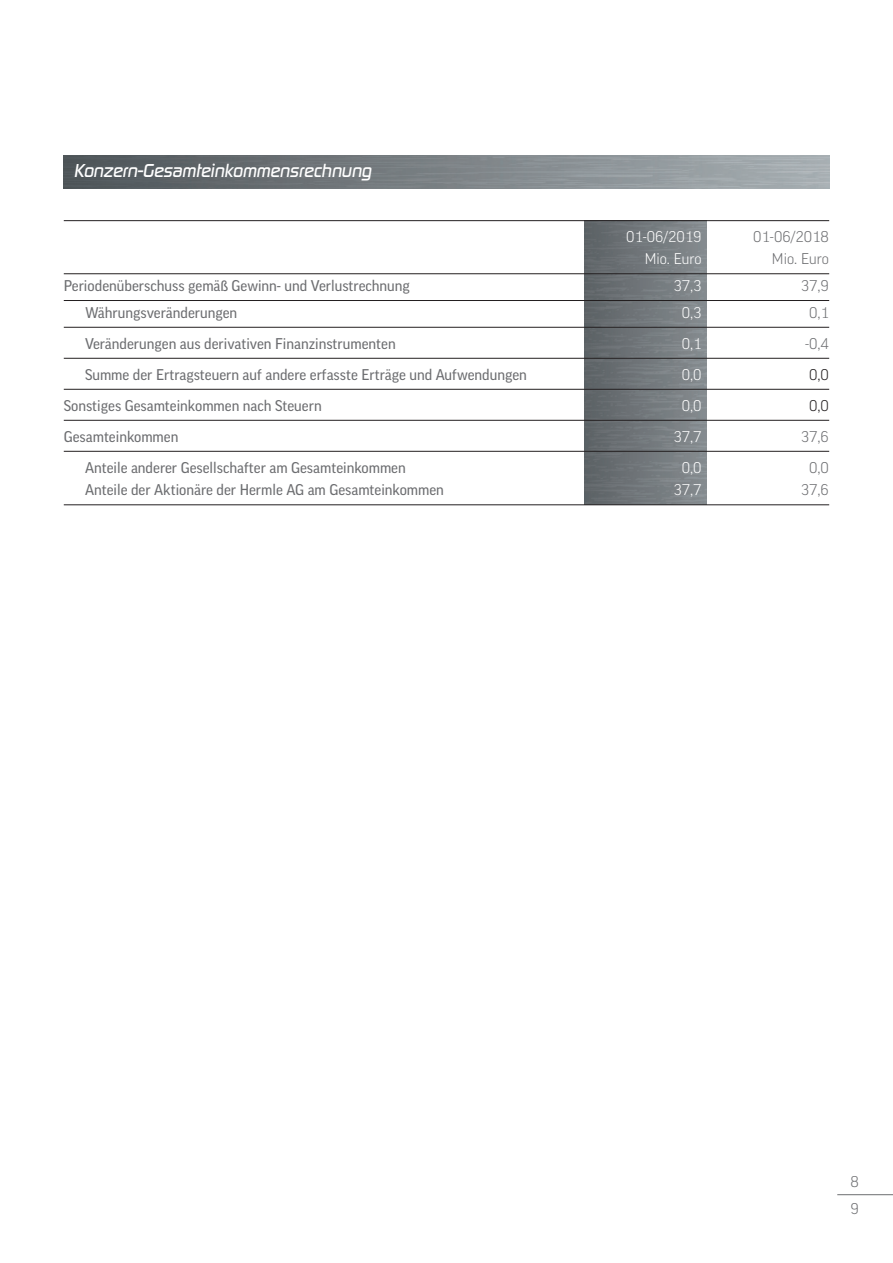
<style>
.page{position:relative;width:893px;height:1263px;background:#fff}
.page>*{position:absolute;margin:0;border:0;box-sizing:border-box;transform-origin:0 0}
.t1{font:italic 500 19.5px "Digital Sans EFCE";letter-spacing:-.005em;color:#fff}
.t2{font:15px "Good Pro";color:#6c6d70}
.t3{font:300 15px "Good Pro";color:#fff}
.t4{font:300 15px/26.7px "Good Pro";color:#6c6d70}
.t5{font:300 15px "Good Pro";color:#231f20}
</style>
<div class="page">
<img style="left:64px;top:155px;width:765px;height:34px">
<img style="left:585px;top:221px;width:122px;height:283px">
<hr style="left:64px;top:220px;width:765px;height:1px;background:#231f20">
<hr style="left:64px;top:273px;width:765px;height:1px;background:#231f20">
<hr style="left:64px;top:300px;width:765px;height:1px;background:#231f20">
<hr style="left:64px;top:327px;width:765px;height:1px;background:#231f20">
<hr style="left:64px;top:358px;width:765px;height:1px;background:#231f20">
<hr style="left:64px;top:389px;width:765px;height:1px;background:#231f20">
<hr style="left:64px;top:420px;width:765px;height:1px;background:#231f20">
<hr style="left:64px;top:451px;width:765px;height:1px;background:#231f20">
<hr style="left:64px;top:504px;width:765px;height:1px;background:#231f20">
<hr style="left:837px;top:1194px;width:56px;height:1px;background:#6c6d70">
<h1 class="t1" style="left:74px;top:159px;width:299px">Konzern-Gesamteinkommensrechnung</h1>
<p class="t3" style="left:626px;top:228px;width:77px">01-06/2019</p>
<p class="t4" style="left:753px;top:223px;width:77px">01-06/2018</p>
<p class="t3" style="left:645px;top:250px;width:58px">Mio. Euro</p>
<p class="t4" style="left:772px;top:245px;width:58px">Mio. Euro</p>
<p class="t2" style="left:64px;top:277px;width:348px">Periodenüberschuss gemäß Gewinn- und Verlustrechnung</p>
<p class="t3" style="left:673px;top:277px;width:30px">37,3</p>
<p class="t4" style="left:801px;top:272px;width:30px">37,9</p>
<p class="t2" style="left:85px;top:304px;width:154px">Währungsveränderungen</p>
<p class="t3" style="left:682px;top:304px;width:21px">0,3</p>
<p class="t4" style="left:809px;top:299px;width:21px">0,1</p>
<p class="t2" style="left:85px;top:335px;width:312px">Veränderungen aus derivativen Finanzinstrumenten</p>
<p class="t3" style="left:682px;top:335px;width:21px">0,1</p>
<p class="t4" style="left:805px;top:330px;width:25px">-0,4</p>
<p class="t2" style="left:85px;top:366px;width:443px">Summe der Ertragsteuern auf andere erfasste Erträge und Aufwendungen</p>
<p class="t3" style="left:682px;top:366px;width:21px">0,0</p>
<p class="t5" style="left:809px;top:366px;width:21px">0,0</p>
<p class="t2" style="left:64px;top:397px;width:259px">Sonstiges Gesamteinkommen nach Steuern</p>
<p class="t3" style="left:682px;top:397px;width:21px">0,0</p>
<p class="t5" style="left:809px;top:397px;width:21px">0,0</p>
<p class="t2" style="left:64px;top:428px;width:116px">Gesamteinkommen</p>
<p class="t3" style="left:673px;top:428px;width:30px">37,7</p>
<p class="t4" style="left:801px;top:423px;width:30px">37,6</p>
<p class="t2" style="left:85px;top:459px;width:322px">Anteile anderer Gesellschafter am Gesamteinkommen</p>
<p class="t3" style="left:682px;top:459px;width:21px">0,0</p>
<p class="t4" style="left:809px;top:454px;width:21px">0,0</p>
<p class="t2" style="left:85px;top:481px;width:360px">Anteile der Aktionäre der Hermle AG am Gesamteinkommen</p>
<p class="t3" style="left:673px;top:481px;width:30px">37,7</p>
<p class="t4" style="left:801px;top:476px;width:30px">37,6</p>
<p class="t4" style="left:851px;top:1168px;width:10px">8<br>9</p>
</div>
